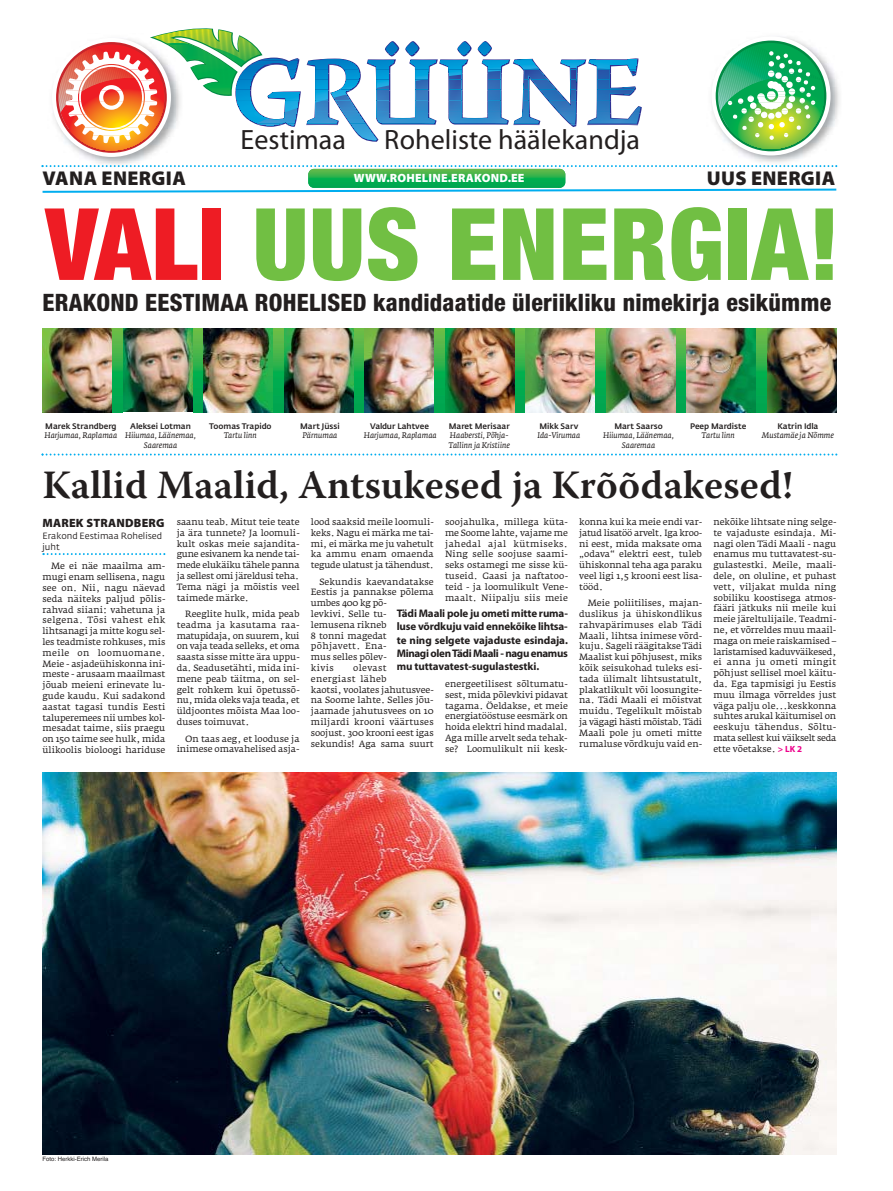
<style>
.page{position:relative;width:893px;height:1191px;background:#fff}
.page>*{position:absolute;margin:0;border:0;box-sizing:border-box;transform-origin:0 0}
.t1{font:900 condensed 100px "Helvetica Neue";letter-spacing:.01em;color:#71bf43}
.t2{font:600 40px "Warnock Pro";color:#231f1f}
.t3{font:28px "Myriad Pro";color:#231f1f}
.t4{font:800 condensed 24px "Helvetica Neue";letter-spacing:.01em;color:#231f1f}
.t5{font:900 20px "Myriad Pro";letter-spacing:.02em;color:#231f1f}
.t6{font:900 12px "Myriad Pro";letter-spacing:.02em;color:#fff}
.t7{font:900 12px "Myriad Pro";letter-spacing:.02em;color:#231f1f}
.t8{font:700 11px/13.2px "Myriad Pro";letter-spacing:-.01em;color:#231f1f;text-align:justify}
.t9{font:9px/10.8px "Fedra Serif A";color:#231f1f;text-align:justify}
.t10{font:9px/10.8px "Fedra Sans Pro";color:#231f1f}
.t11{font:italic 8px/9.8px "Fedra Serif A";color:#231f1f;text-align:center}
.t12{font:500 8px "Fedra Sans Pro";color:#231f1f}
.t13{font:6px "Helvetica";color:#231f1f}
.s1{color:#ee1c24}
.s2{font-family:"Myriad Pro";font-weight:700;color:#ed008b}
</style>
<div class="page">
<svg style="left:42px;top:188px;width:795px;height:5px"></svg>
<img style="left:711px;top:36px;width:129px;height:132px">
<svg style="left:711px;top:36px;width:119px;height:119px"></svg>
<svg style="left:718px;top:43px;width:106px;height:108px"></svg>
<img style="left:53px;top:112px;width:101px;height:53px">
<svg style="left:52px;top:38px;width:119px;height:119px"></svg>
<img style="left:43px;top:772px;width:793px;height:382px">
<svg style="left:42px;top:165px;width:795px;height:2px"></svg>
<img style="left:112px;top:328px;width:655px;height:84px">
<img style="left:43px;top:328px;width:69px;height:84px">
<img style="left:123px;top:328px;width:69px;height:84px">
<img style="left:204px;top:328px;width:69px;height:84px">
<img style="left:284px;top:328px;width:69px;height:84px">
<img style="left:365px;top:328px;width:69px;height:84px">
<img style="left:445px;top:328px;width:69px;height:84px">
<img style="left:526px;top:328px;width:69px;height:84px">
<img style="left:606px;top:328px;width:69px;height:84px">
<img style="left:687px;top:328px;width:69px;height:84px">
<img style="left:767px;top:328px;width:69px;height:84px">
<svg style="left:43px;top:553px;width:122px;height:2px"></svg>
<img style="left:308px;top:169px;width:257px;height:19px">
<svg style="left:42px;top:453px;width:795px;height:2px"></svg>
<svg style="left:58px;top:28px;width:584px;height:124px"></svg>
<h3 class="t3" style="left:240px;top:123px;width:107px">Eestimaa</h3>
<h3 class="t3" style="left:384px;top:123px;width:257px">Roheliste häälekandja</h3>
<h3 class="t5" style="left:43px;top:166px;width:145px">VANA ENERGIA</h3>
<h3 class="t5" style="left:707px;top:166px;width:130px">UUS ENERGIA</h3>
<h3 class="t6" style="left:354px;top:171px;width:172px">WWW.ROHELINE.ERAKOND.EE</h3>
<h1 class="t1" style="left:46px;top:187px;width:796px"><span class="s1">VALI</span> UUS ENERGIA!</h1>
<h3 class="t4" style="left:43px;top:294px;width:790px">ERAKOND EESTIMAA ROHELISED kandidaatide üleriikliku nimekirja esikümme</h3>
<p class="t12" style="left:45px;top:423px;width:73px">Marek Strandberg</p>
<p class="t11" style="left:44px;top:431px;width:74px">Harjumaa, Raplamaa</p>
<p class="t12" style="left:130px;top:423px;width:62px">Aleksei Lotman</p>
<p class="t11" style="left:125px;top:431px;width:72px">Hiiumaa, Läänemaa,<br>Saaremaa</p>
<p class="t12" style="left:209px;top:423px;width:64px">Toomas Trapido</p>
<p class="t11" style="left:224px;top:431px;width:35px">Tartu linn</p>
<p class="t12" style="left:300px;top:423px;width:41px">Mart Jüssi</p>
<p class="t11" style="left:302px;top:431px;width:37px">Pärnumaa</p>
<p class="t12" style="left:370px;top:423px;width:61px">Valdur Lahtvee</p>
<p class="t11" style="left:364px;top:431px;width:74px">Harjumaa, Raplamaa</p>
<p class="t12" style="left:449px;top:423px;width:62px">Maret Merisaar</p>
<p class="t11" style="left:449px;top:431px;width:63px;text-align:left">Haabersti, Põhja-<br>Tallinn ja Kristiine</p>
<p class="t12" style="left:539px;top:423px;width:40px">Mikk Sarv</p>
<p class="t11" style="left:537px;top:431px;width:45px">Ida-Virumaa</p>
<p class="t12" style="left:614px;top:423px;width:50px">Mart Saarso</p>
<p class="t11" style="left:603px;top:431px;width:72px">Hiiumaa, Läänemaa,<br>Saaremaa</p>
<p class="t12" style="left:690px;top:423px;width:58px">Peep Mardiste</p>
<p class="t11" style="left:702px;top:431px;width:35px">Tartu linn</p>
<p class="t12" style="left:777px;top:423px;width:43px">Katrin Idla</p>
<p class="t11" style="left:762px;top:431px;width:74px">Mustamäe ja Nõmme</p>
<h2 class="t2" style="left:43px;top:460px;width:752px">Kallid Maalid, Antsukesed ja Krõõdakesed!</h2>
<h3 class="t7" style="left:43px;top:516px;width:124px">MAREK STRANDBERG</h3>
<p class="t10" style="left:43px;top:531px;width:121px">Erakond Eestimaa Rohelised juht</p>
<p class="t9" style="left:43px;top:561px;width:125px;text-indent:9px">Me ei näe maailma am&shy;mugi enam sellisena, nagu see on. Nii, nagu näevad seda näiteks paljud põlis&shy;rahvad siiani: vahetuna ja selgena. Tõsi vahest ehk lihtsanagi ja mitte kogu sel&shy;les teadmiste rohkuses, mis meile on loomuomane.<br>Meie - asjadeühiskonna ini&shy;meste - arusaam maailmast jõuab meieni erinevate lu&shy;gude kaudu. Kui sadakond aastat tagasi tundis Eesti taluperemees nii umbes kol&shy;mesadat taime, siis praegu on 150 taime see hulk, mida ülikoolis bioloogi hariduse</p>
<p class="t9" style="left:177px;top:517px;width:125px">saanu teab. Mitut teie teate ja ära tunnete? Ja loomuli&shy;kult oskas meie sajandita&shy;gune esivanem ka nende tai&shy;mede elukäiku tähele panna ja sellest omi järeldusi teha.<br>Tema nägi ja mõistis veel taimede märke.</p>
<p class="t9" style="left:177px;top:609px;width:125px;text-indent:9px">Reeglite hulk, mida peab teadma ja kasutama raa&shy;matupidaja, on suurem, kui on vaja teada selleks, et oma saasta sisse mitte ära uppu&shy;da. Seadusetähti, mida ini&shy;mene peab täitma, on sel&shy;gelt rohkem kui õpetussõ&shy;nu, mida oleks vaja teada, et üldjoontes mõista Maa loo&shy;duses toimuvat.</p>
<p class="t9" style="left:177px;top:733px;width:124px;text-align:right">On taas aeg, et looduse ja inimese omavahelised asja-</p>
<p class="t9" style="left:445px;top:517px;width:125px">soojahulka, millega küta&shy;me Soome lahte, vajame me jahedal ajal kütmiseks.<br>Ning selle soojuse saami&shy;seks ostamegi me sisse kü&shy;tuseid. Gaasi ja naftatoo&shy;teid - ja loomulikult Vene&shy;maalt. Niipalju siis meie</p>
<p class="t9" style="left:311px;top:517px;width:125px">lood saaksid meile loomuli&shy;keks. Nagu ei märka me tai&shy;mi, ei märka me ju vahetult ka ammu enam omaenda tegude ulatust ja tähendust.</p>
<p class="t9" style="left:311px;top:577px;width:124px;text-align:left;text-indent:9px">Sekundis kaevandatakse<br>Eestis ja pannakse põlema umbes 400 kg põ-<br>levkivi. Selle tu-<br>lemusena rikneb<br>8 tonni magedat põhjavett. Ena-<br>mus selles põlev-<br>kivis</p>
<p class="t8" style="left:397px;top:608px;width:173px">Tädi Maali pole ju ometi mitte ruma - luse võrdkuju vaid ennekõike lihtsa&shy;te ning selgete vajaduste esindaja.<br>Minagi olen Tädi Maali - nagu enamus mu tuttavatest-sugulastestki.</p>
<p class="t9" style="left:311px;top:663px;width:125px;text-align:left;text-indent:42px">olevast<br>ener giast läheb<br>kaotsi, voolates jahutusvee&shy;na Soome lahte. Selles jõu&shy;jaamade jahutusvees on 10 miljardi krooni väärtuses soojust. 300 krooni eest igas sekundis! Aga sama suurt</p>
<p class="t9" style="left:445px;top:679px;width:124px">energeetilisest sõltumatu&shy;sest, mida põlevkivi pidavat tagama. Öeldakse, et meie energiatööstuse eesmärk on hoida elektri hind madalal.<br>Aga mille arvelt seda tehak&shy;se? Loomulikult nii kesk-</p>
<p class="t9" style="left:579px;top:517px;width:125px">konna kui ka meie endi var&shy;jatud lisatöö arvelt. Iga kroo&shy;ni eest, mida maksate oma „odava“ elektri eest, tuleb ühiskonnal teha aga paraku veel ligi 1,5 krooni eest lisa&shy;tööd.</p>
<p class="t9" style="left:579px;top:598px;width:125px;text-indent:9px">Meie poliitilises, majan&shy;duslikus ja ühiskondlikus rahvapärimuses elab Tädi Maali, lihtsa inimese võrd&shy;kuju. Sageli räägitakse Tädi Maalist kui põhjusest, miks kõik seisukohad tuleks esi&shy;tada ülimalt lihtsustatult, plakatlikult või loosungite&shy;na. Tädi Maali ei mõistvat muidu. Tegelikult mõistab ja vägagi hästi mõistab. Tädi Maali pole ju ometi mitte rumaluse võrdkuju vaid en-</p>
<p class="t9" style="left:713px;top:517px;width:125px">nekõike lihtsate ning selge&shy;te vajaduste esindaja. Mi&shy;nagi olen Tädi Maali - nagu enamus mu tuttavatest-su&shy;gulastestki. Meile, maali&shy;dele, on oluline, et puhast vett, viljakat mulda ning sobiliku koostisega atmos&shy;fääri jätkuks nii meile kui meie järeltulijaile. Teadmi&shy;ne, et võrreldes muu maail&shy;maga on meie raiskamised – laristamised kaduvväikesed, ei anna ju ometi mingit põhjust sellisel moel käitu&shy;da. Ega tapmisigi ju Eestis muu ilmaga võrreldes just väga palju ole...keskkonna suhtes arukal käitumisel on eeskuju tähendus. Sõltu&shy;mata sellest kui väikselt seda ette võetakse. <span class="s2">&gt; LK 2</span></p>
<p class="t13" style="left:43px;top:1156px;width:68px">Foto: Herkki-Erich Merila</p>
</div>
